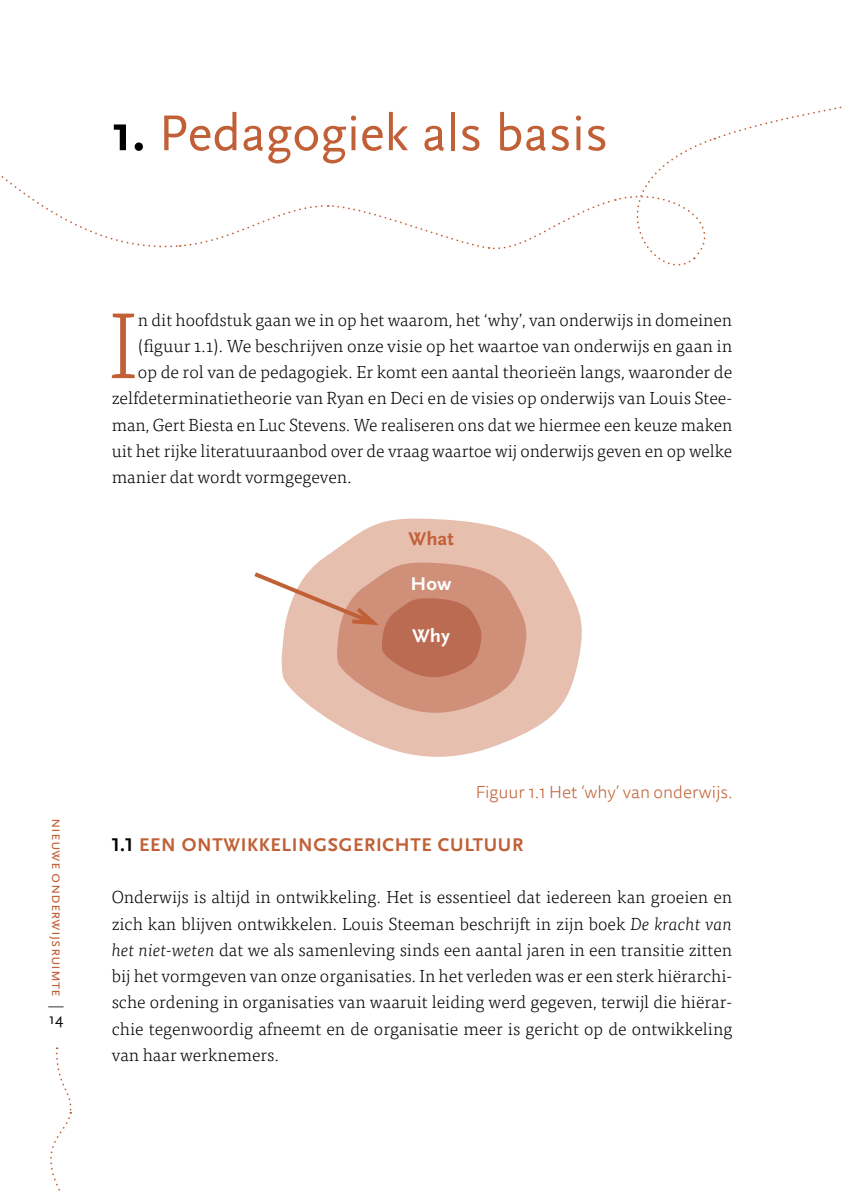
<style>
.page{position:relative;width:844px;height:1191px;background:#fff}
.page>*{position:absolute;margin:0;border:0;box-sizing:border-box;transform-origin:0 0}
.t1{font:300 93.98px "Tisa Pro";color:#c16036}
.t2{font:52.5px "Scala Sans Pro";color:#c16036}
.t3{font:700 19.25px "Scala Sans Pro";letter-spacing:.035em;color:#c16036}
.t4{font:700 19.25px "Scala Sans Pro";color:#fff;scale:1.07 1}
.t5{font:700 19.25px "Scala Sans Pro";letter-spacing:.035em;color:#c16036;scale:1.07 1}
.t6{font:300 17.5px/26.2px "Tisa Pro";color:#000;text-align:justify}
.t7{font:300 17.5px "Tisa Sans Pro";color:#c16036}
.t8{font:15.92px "Scala Sans Pro";color:#000;scale:1.07 1}
.t9{font:700 15.92px "Scala Sans Pro";color:#000;scale:1.07 1}
.t10{font:15.75px "Scala Sans Pro";color:#c16036}
.t11{font:15.75px "Scala Sans Pro";color:#000}
.s1{font-weight:700;color:#000}
.s2{font-weight:300;color:#000}
.s3{color:#000}
.s4{font-style:italic}
.s5{font-weight:400}
.s6{font-weight:700}
</style>
<div class="page">
<svg style="left:50px;top:1047px;width:22px;height:144px"></svg>
<svg style="left:318px;top:518px;width:263px;height:239px;fill:#e6bfaf"></svg>
<svg style="left:254px;top:562px;width:272px;height:151px;background:#d9a694"></svg>
<svg style="left:1px;top:106px;width:841px;height:160px"></svg>
<h2 class="t2" style="left:112px;top:102px;width:498px"><span class="s1">1.</span> Pedagogiek als basis</h2>
<h1 class="t1" style="left:108px;top:280px;width:31px">I</h1>
<p class="t6" style="left:138px;top:306px;width:595px">n dit hoofdstuk gaan we in op het waarom, het ‘why’, van onderwijs in domeinen</p>
<p class="t6" style="left:138px;top:332px;width:595px">(figuur 1.1). We beschrijven onze visie op het waartoe van onderwijs en gaan in</p>
<p class="t6" style="left:138px;top:358px;width:595px">op de rol van de pedagogiek. Er komt een aantal theorieën langs, waaronder de</p>
<p class="t6" style="left:112px;top:384px;width:622px">zelfdeterminatietheorie van Ryan en Deci en de visies op onderwijs van Louis Stee-</p>
<p class="t6" style="left:112px;top:411px;width:622px">man, Gert Biesta en Luc Stevens. We realiseren ons dat we hiermee een keuze maken</p>
<p class="t6" style="left:112px;top:437px;width:622px">uit het rijke literatuuraanbod over de vraag waartoe wij onderwijs geven en op welke</p>
<p class="t6" style="left:112px;top:463px;width:242px">manier dat wordt vormgegeven.</p>
<p class="t5" style="left:408px;top:527px;width:44px">What</p>
<p class="t4" style="left:410px;top:572px;width:40px">How</p>
<p class="t4" style="left:412px;top:624px;width:37px">Why</p>
<p class="t10" style="left:66px;top:817px;width:192px;rotate:90deg">nieuwe onderwijsruimte <span class="s2">|</span></p>
<p class="t11" style="left:49px;top:1009px;width:16px">14</p>
<p class="t7" style="left:475px;top:781px;width:258px">Figuur 1.1 Het ‘why’ van onderwijs.</p>
<p class="t3" style="left:112px;top:833px;width:413px"><span class="s3">1.1</span> EEN ONTWIKKELINGSGERICHTE CULTUUR</p>
<p class="t6" style="left:112px;top:883px;width:622px">Onderwijs is altijd in ontwikkeling. Het is essentieel dat iedereen kan groeien en zich kan blijven ontwikkelen. Louis Steeman beschrijft in zijn boek <span class="s4">De kracht van het niet-weten</span> dat we als samenleving sinds een aantal jaren in een transitie zitten bij het vormgeven van onze organisaties. In het verleden was er een sterk hiërarchi&shy;sche ordening in organisaties van waaruit leiding werd gegeven, terwijl die hiërar&shy;chie tegenwoordig afneemt en de organisatie meer is gericht op de ontwikkeling van haar werknemers.</p>
<p class="t9" style="left:440px;top:1026px;width:138px">aanklager: <span class="s5">geef in de</span></p>
<p class="t8" style="left:650px;top:1026px;width:163px"><span class="s6">redder:</span> doe een aanbod:</p>
</div>
